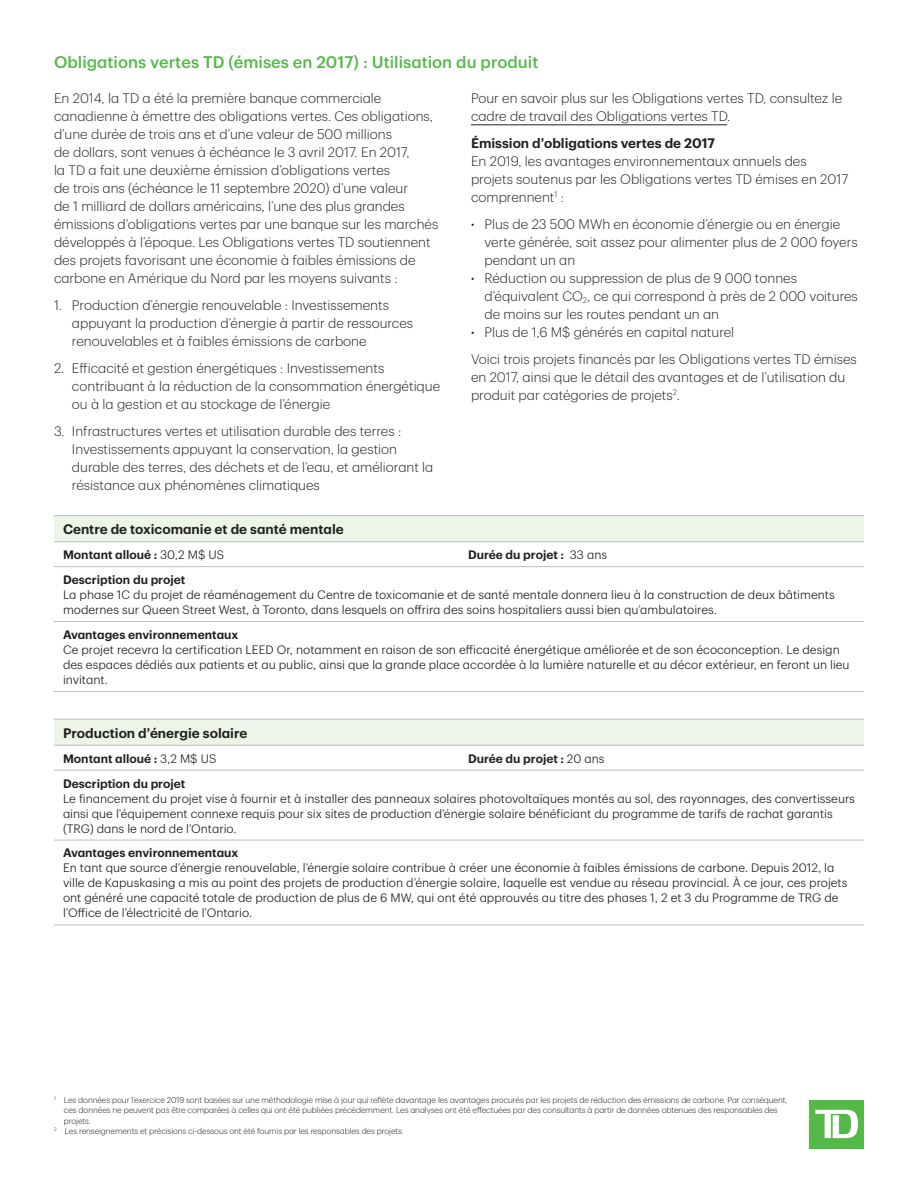
<style>
.page{position:relative;width:918px;height:1188px;background:#fff}
.page>*{position:absolute;margin:0;border:0;box-sizing:border-box;transform-origin:0 0}
.t1{font:500 16.5px "TD Graphik";color:#54b948}
.t2{font:300 13.5px/18px "TD Graphik";color:#231f20}
.t3{font:600 13.5px "TD Graphik";color:#231f20}
.t4{font:300 12px/15px "TD Graphik";color:#231f20}
.t5{font:600 12px "TD Graphik";color:#231f20}
.t6{font:300 8.25px "TD Graphik";letter-spacing:-.01em;color:#231f20}
.s1{font-size:10.5px}
.s2{font-weight:300}
</style>
<div class="page">
<div style="left:810px;top:1100px;width:54px;height:49px;background:#54b948"></div>
<svg style="left:815px;top:1110px;width:43px;height:28px"></svg>
<hr style="left:471px;top:124px;width:256px;height:1px;background:#231f20">
<div style="left:54px;top:516px;width:810px;height:26px;background:#ecf5e8"></div>
<hr style="left:54px;top:566px;width:405px;height:1px;background:#bcbec0">
<hr style="left:459px;top:566px;width:405px;height:1px;background:#bcbec0">
<hr style="left:54px;top:621px;width:405px;height:1px;background:#bcbec0">
<hr style="left:459px;top:621px;width:405px;height:1px;background:#bcbec0">
<hr style="left:54px;top:691px;width:405px;height:1px;background:#bcbec0">
<hr style="left:459px;top:691px;width:405px;height:1px;background:#bcbec0">
<hr style="left:54px;top:515px;width:405px;height:1px;background:#bcbec0">
<hr style="left:459px;top:515px;width:405px;height:1px;background:#bcbec0">
<hr style="left:54px;top:541px;width:405px;height:1px;background:#bcbec0">
<hr style="left:459px;top:541px;width:405px;height:1px;background:#bcbec0">
<div style="left:54px;top:719px;width:810px;height:26px;background:#ecf5e8"></div>
<hr style="left:54px;top:770px;width:405px;height:1px;background:#bcbec0">
<hr style="left:459px;top:770px;width:405px;height:1px;background:#bcbec0">
<hr style="left:54px;top:840px;width:405px;height:1px;background:#bcbec0">
<hr style="left:459px;top:840px;width:405px;height:1px;background:#bcbec0">
<hr style="left:54px;top:925px;width:405px;height:1px;background:#bcbec0">
<hr style="left:459px;top:925px;width:405px;height:1px;background:#bcbec0">
<hr style="left:54px;top:719px;width:405px;height:1px;background:#bcbec0">
<hr style="left:459px;top:719px;width:405px;height:1px;background:#bcbec0">
<hr style="left:54px;top:745px;width:405px;height:1px;background:#bcbec0">
<hr style="left:459px;top:745px;width:405px;height:1px;background:#bcbec0">
<p class="t1" style="left:54px;top:49px;width:486px">Obligations vertes TD (émises en 2017) : Utilisation du produit</p>
<p class="t2" style="left:54px;top:88px;width:386px">En 2014, la TD a été la première banque commerciale canadienne à émettre des obligations vertes. Ces obligations, d’une durée de trois ans et d’une valeur de 500 millions<br>de dollars, sont venues à échéance le 3 avril 2017. En 2017,<br>la TD a fait une deuxième émission d’obligations vertes<br>de trois ans (échéance le 11 septembre 2020) d’une valeur<br>de 1 milliard de dollars américains, l’une des plus grandes émissions d’obligations vertes par une banque sur les marchés développés à l’époque. Les Obligations vertes TD soutiennent des projets favorisant une économie à faibles émissions de carbone en Amérique du Nord par les moyens suivants :</p>
<p class="t2" style="left:72px;top:295px;width:343px;text-indent:-18px">1. Production d’énergie renouvelable : Investissements appuyant la production d’énergie à partir de ressources renouvelables et à faibles émissions de carbone</p>
<p class="t2" style="left:72px;top:358px;width:370px;text-indent:-18px">2. Efficacité et gestion énergétiques : Investissements contribuant à la réduction de la consommation énergétique ou à la gestion et au stockage de l’énergie</p>
<p class="t2" style="left:72px;top:421px;width:363px;text-indent:-18px">3. Infrastructures vertes et utilisation durable des terres :<br>Investissements appuyant la conservation, la gestion durable des terres, des déchets et de l’eau, et améliorant la résistance aux phénomènes climatiques</p>
<p class="t2" style="left:471px;top:88px;width:373px">Pour en savoir plus sur les Obligations vertes TD, consultez le cadre de travail des Obligations vertes TD.</p>
<p class="t3" style="left:471px;top:132px;width:246px">Émission d’obligations vertes de 2017</p>
<p class="t2" style="left:471px;top:151px;width:379px">En 2019, les avantages environnementaux annuels des projets soutenus par les Obligations vertes TD émises en 2017 comprennent<sup>1</sup> :</p>
<p class="t2" style="left:484px;top:214px;width:375px;text-indent:-14px"><span class="s1">•</span> Plus de 23 500 MWh en économie d’énergie ou en énergie verte générée, soit assez pour alimenter plus de 2 000 foyers pendant un an</p>
<p class="t2" style="left:484px;top:268px;width:375px;text-indent:-13px"><span class="s1">•</span> Réduction ou suppression de plus de 9 000 tonnes d’équivalent CO<sub>2</sub>, ce qui correspond à près de 2 000 voitures de moins sur les routes pendant un an</p>
<p class="t2" style="left:471px;top:317px;width:387px;line-height:27px"><span class="s1">•</span> Plus de 1,6 M$ générés en capital naturel<br>Voici trois projets financés par les Obligations vertes TD émises</p>
<p class="t2" style="left:471px;top:367px;width:376px">en 2017, ainsi que le détail des avantages et de l’utilisation du produit par catégories de projets<sup>2</sup>.</p>
<p class="t3" style="left:63px;top:519px;width:282px">Centre de toxicomanie et de santé mentale</p>
<p class="t5" style="left:63px;top:546px;width:163px">Montant alloué : <span class="s2">30,2 M$ US</span></p>
<p class="t5" style="left:468px;top:546px;width:141px">Durée du projet : <span class="s2">33 ans</span></p>
<p class="t5" style="left:63px;top:570px;width:124px">Description du projet</p>
<p class="t4" style="left:63px;top:586px;width:773px">La phase 1C du projet de réaménagement du Centre de toxicomanie et de santé mentale donnera lieu à la construction de deux bâtiments modernes sur Queen Street West, à Toronto, dans lesquels on offrira des soins hospitaliers aussi bien qu’ambulatoires.</p>
<p class="t5" style="left:63px;top:625px;width:177px">Avantages environnementaux</p>
<p class="t4" style="left:63px;top:641px;width:788px">Ce projet recevra la certification LEED Or, notamment en raison de son efficacité énergétique améliorée et de son écoconception. Le design des espaces dédiés aux patients et au public, ainsi que la grande place accordée à la lumière naturelle et au décor extérieur, en feront un lieu invitant.</p>
<p class="t3" style="left:63px;top:723px;width:186px">Production d’énergie solaire</p>
<p class="t5" style="left:63px;top:749px;width:155px">Montant alloué : <span class="s2">3,2 M$ US</span></p>
<p class="t5" style="left:468px;top:749px;width:138px">Durée du projet : <span class="s2">20 ans</span></p>
<p class="t5" style="left:63px;top:774px;width:124px">Description du projet</p>
<p class="t4" style="left:63px;top:790px;width:793px">Le financement du projet vise à fournir et à installer des panneaux solaires photovoltaïques montés au sol, des rayonnages, des convertisseurs ainsi que l’équipement connexe requis pour six sites de production d’énergie solaire bénéficiant du programme de tarifs de rachat garantis (TRG) dans le nord de l’Ontario.</p>
<p class="t5" style="left:63px;top:844px;width:177px">Avantages environnementaux</p>
<p class="t4" style="left:63px;top:860px;width:786px">En tant que source d’énergie renouvelable, l’énergie solaire contribue à créer une économie à faibles émissions de carbone. Depuis 2012, la ville de Kapuskasing a mis au point des projets de production d’énergie solaire, laquelle est vendue au réseau provincial. À ce jour, ces projets ont généré une capacité totale de production de plus de 6 MW, qui ont été approuvés au titre des phases 1, 2 et 3 du Programme de TRG de l’Office de l’électricité de l’Ontario.</p>
<p class="t6" style="left:54px;top:1093px;width:735px"><sup>1</sup> Les données pour l’exercice 2019 sont basées sur une méthodologie mise à jour qui reflète davantage les avantages procurés par les projets de réduction des émissions de carbone. Par conséquent,</p>
<p class="t6" style="left:64px;top:1104px;width:715px">ces données ne peuvent pas être comparées à celles qui ont été publiées précédemment. Les analyses ont été effectuées par des consultants à partir de données obtenues des responsables des</p>
<p class="t6" style="left:64px;top:1114px;width:28px">projets.</p>
<p class="t6" style="left:54px;top:1125px;width:351px"><sup>2</sup> Les renseignements et précisions ci-dessous ont été fournis par les responsables des projets.</p>
</div>
